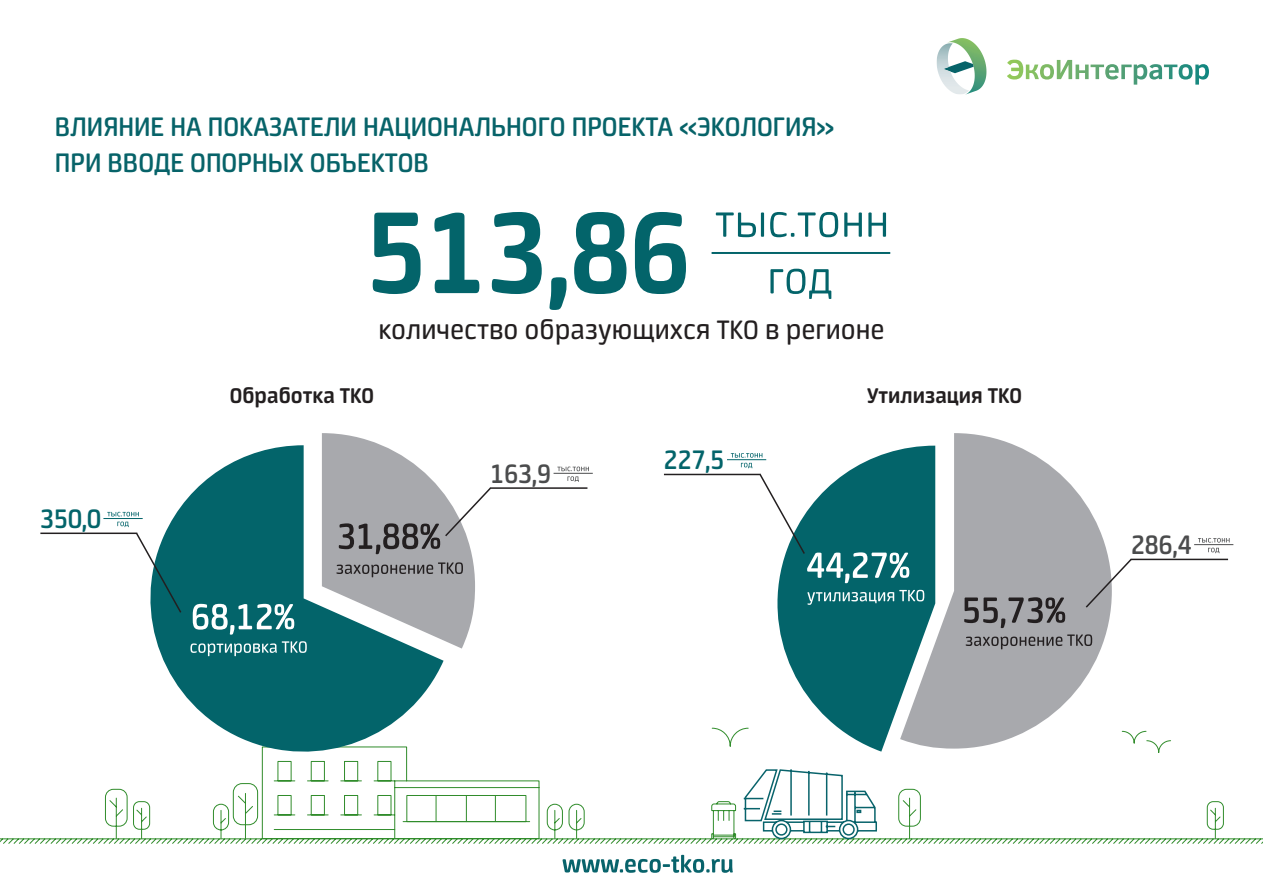
<style>
.page{position:relative;width:1263px;height:893px;background:#fff}
.page>*{position:absolute;margin:0;border:0;box-sizing:border-box;transform-origin:0 0}
.t1{font:600 30px/36px "Neuron";color:#076369}
.t2{font:30px "Neuron";color:#231f20}
.t3{font:600 30px "Neuron";color:#03646a}
.t4{font:600 30px "Neuron";color:#4b4c4d}
.t5{font:700 23.7px "Neuron";color:#231f20}
</style>
<div class="page">
<svg style="left:0;top:838px;width:1263px;height:6px"></svg>
<svg style="left:105px;top:727px;width:1119px;height:112px"></svg>
<svg style="left:563px;top:855px;width:170px;height:18px"></svg>
<img style="left:948px;top:38px;width:38px;height:56px">
<svg style="left:969px;top:61px;width:4px;height:12px"></svg>
<img style="left:937px;top:43px;width:32px;height:52px">
<img style="left:1007px;top:59px;width:202px;height:26px">
<svg style="left:129px;top:445px;width:315px;height:328px;fill:#03646a"></svg>
<svg style="left:193px;top:604px;width:101px;height:31px"></svg>
<svg style="left:190px;top:641px;width:117px;height:15px;background:#428b8f"></svg>
<svg style="left:757px;top:449px;width:178px;height:303px;fill:#03646a"></svg>
<svg style="left:900px;top:433px;width:212px;height:316px;fill:#a8a9ad"></svg>
<svg style="left:964px;top:597px;width:101px;height:31px;background:#7e7d80"></svg>
<svg style="left:966px;top:634px;width:126px;height:15px;background:#868689"></svg>
<svg style="left:807px;top:590px;width:117px;height:15px;background:#418a8e"></svg>
<svg style="left:373px;top:212px;width:313px;height:98px"></svg>
<svg style="left:716px;top:212px;width:170px;height:25px"></svg>
<svg style="left:770px;top:269px;width:61px;height:30px"></svg>
<hr style="left:711px;top:252px;width:179px;height:2px;background:#03646a">
<svg style="left:135px;top:532px;width:48px;height:82px"></svg>
<hr style="left:40px;top:533px;width:97px;height:1px;background:#231f20">
<hr style="left:664px;top:474px;width:97px;height:1px;background:#231f20">
<hr style="left:490px;top:487px;width:97px;height:2px;background:#231f20">
<hr style="left:1130px;top:559px;width:98px;height:1px;background:#231f20">
<svg style="left:107px;top:512px;width:32px;height:4px"></svg>
<svg style="left:117px;top:522px;width:12px;height:5px"></svg>
<hr style="left:103px;top:518px;width:40px;height:1px;background:#03646a">
<svg style="left:731px;top:453px;width:178px;height:130px"></svg>
<hr style="left:727px;top:459px;width:39px;height:1px;background:#03646a">
<svg style="left:557px;top:467px;width:32px;height:15px"></svg>
<hr style="left:553px;top:473px;width:40px;height:1px;background:#4b4c4d">
<svg style="left:1198px;top:538px;width:31px;height:15px"></svg>
<hr style="left:1194px;top:544px;width:39px;height:1px;background:#4b4c4d">
<svg style="left:322px;top:433px;width:171px;height:215px"></svg>
<svg style="left:1084px;top:557px;width:49px;height:52px"></svg>
<p class="t1" style="left:55px;top:109px;width:781px">ВЛИЯНИЕ НА ПОКАЗАТЕЛИ НАЦИОНАЛЬНОГО ПРОЕКТА «ЭКОЛОГИЯ»<br>ПРИ ВВОДЕ ОПОРНЫХ ОБЪЕКТОВ</p>
<p class="t2" style="left:378px;top:314px;width:508px">количество образующихся ТКО в регионе</p>
<p class="t5" style="left:230px;top:382px;width:146px">Обработка ТКО</p>
<p class="t5" style="left:867px;top:382px;width:156px">Утилизация ТКО</p>
<p class="t3" style="left:40px;top:502px;width:62px">350,0</p>
<p class="t4" style="left:490px;top:457px;width:62px">163,9</p>
<p class="t3" style="left:664px;top:443px;width:62px">227,5</p>
<p class="t4" style="left:1131px;top:528px;width:62px">286,4</p>
</div>
